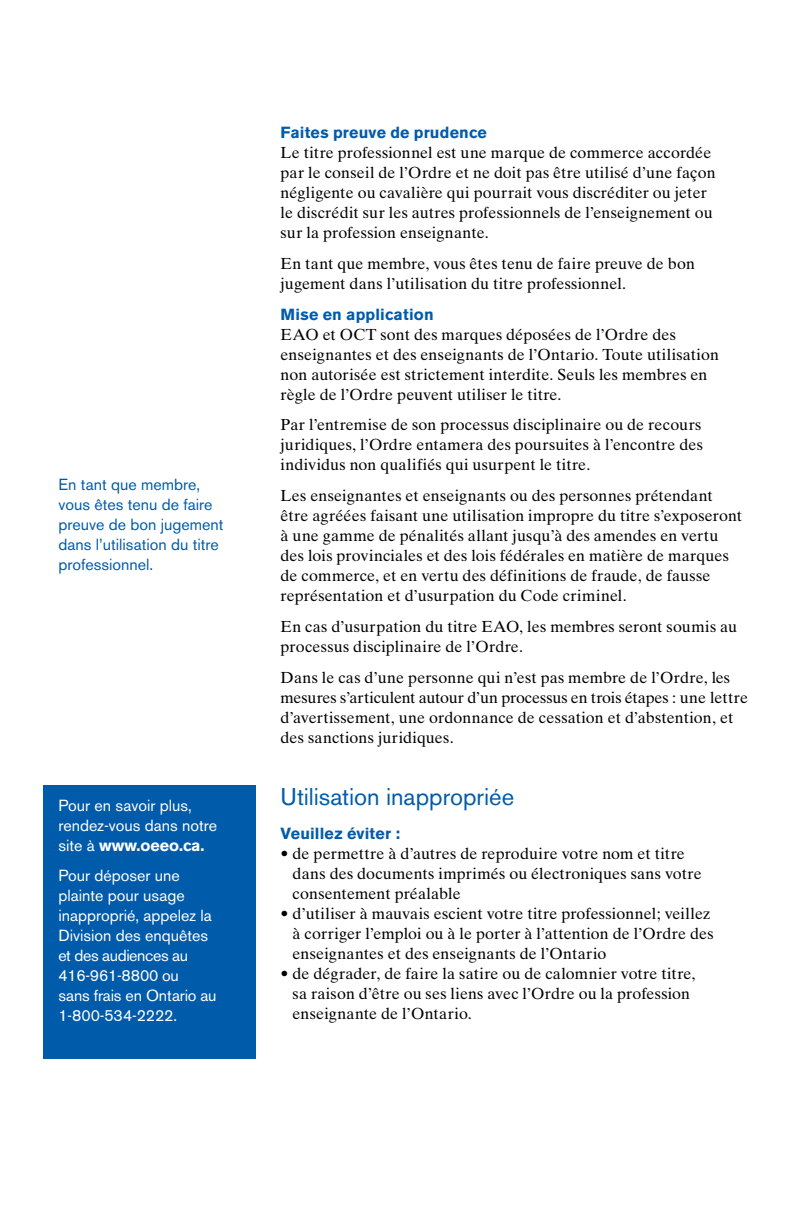
<style>
.page{position:relative;width:792px;height:1224px;background:#fff}
.page>*{position:absolute;margin:0;border:0;box-sizing:border-box;transform-origin:0 0}
.t1{font:24px "Akzidenz Grotesk BE";color:#005bab}
.t2{font:16px/20px "Times Ten";letter-spacing:.01em;color:#000}
.t3{font:16px/20px "Akzidenz Grotesk BE";color:#fff}
.t4{font:16px/20px "Akzidenz Grotesk BE";color:#005bab}
.t5{font:700 16px "Akzidenz Grotesk BE";letter-spacing:.01em;color:#005bab}
.s1{font-weight:700}
</style>
<div class="page">
<div style="left:43px;top:785px;width:213px;height:273px;background:#005bab"></div>
<p class="t4" style="left:58px;top:475px;width:167px">En tant que membre, vous êtes tenu de faire preuve de bon jugement dans l’utilisation du titre professionnel.</p>
<p class="t3" style="left:58px;top:796px;width:160px">Pour en savoir plus, rendez-vous dans notre site à <span class="s1">www.oeeo.ca.</span></p>
<p class="t3" style="left:58px;top:866px;width:160px">Pour déposer une plainte pour usage inapproprié, appelez la<br>Division des enquêtes et des audiences au<br>416-961-8800 ou<br>sans frais en Ontario au<br>1-800-534-2222.</p>
<p class="t5" style="left:281px;top:123px;width:208px">Faites preuve de prudence</p>
<p class="t2" style="left:281px;top:142px;width:437px">Le titre professionnel est une marque de commerce accordée par le conseil de l’Ordre et ne doit pas être utilisé d’une façon négligente ou cavalière qui pourrait vous discréditer ou jeter le discrédit sur les autres professionnels de l’enseignement ou sur la profession enseignante.</p>
<p class="t2" style="left:281px;top:253px;width:416px">En tant que membre, vous êtes tenu de faire preuve de bon jugement dans l’utilisation du titre professionnel.</p>
<p class="t5" style="left:281px;top:305px;width:155px">Mise en application</p>
<p class="t2" style="left:281px;top:324px;width:440px">EAO et OCT sont des marques déposées de l’Ordre des enseignantes et des enseignants de l’Ontario. Toute utilisation non autorisée est strictement interdite. Seuls les membres en règle de l’Ordre peuvent utiliser le titre.</p>
<p class="t2" style="left:281px;top:415px;width:424px;text-align:justify">Par l’entremise de son processus disciplinaire ou de recours juridiques, l’Ordre entamera des poursuites à l’encontre des individus non qualifiés qui usurpent le titre.</p>
<p class="t2" style="left:281px;top:486px;width:463px">Les enseignantes et enseignants ou des personnes prétendant être agréées faisant une utilisation impropre du titre s’exposeront à une gamme de pénalités allant jusqu’à des amendes en vertu des lois provinciales et des lois fédérales en matière de marques de commerce, et en vertu des définitions de fraude, de fausse représentation et d’usurpation du Code criminel.</p>
<p class="t2" style="left:281px;top:616px;width:458px">En cas d’usurpation du titre EAO, les membres seront soumis au processus disciplinaire de l’Ordre.</p>
<p class="t2" style="left:281px;top:667px;width:469px">Dans le cas d’une personne qui n’est pas membre de l’Ordre, les mesures s’articulent autour d’un processus en trois étapes : une lettre d’avertissement, une ordonnance de cessation et d’abstention, et des sanctions juridiques.</p>
<h1 class="t1" style="left:281px;top:782px;width:235px">Utilisation inappropriée</h1>
<p class="t5" style="left:281px;top:824px;width:121px">Veuillez éviter :</p>
<p class="t2" style="left:293px;top:844px;width:411px;text-indent:-12px">• de permettre à d’autres de reproduire votre nom et titre dans des documents imprimés ou électroniques sans votre consentement préalable</p>
<p class="t2" style="left:293px;top:904px;width:423px;text-indent:-12px">• d’utiliser à mauvais escient votre titre professionnel; veillez à corriger l’emploi ou à le porter à l’attention de l’Ordre des enseignantes et des enseignants de l’Ontario</p>
<p class="t2" style="left:293px;top:964px;width:405px;text-indent:-12px">• de dégrader, de faire la satire ou de calomnier votre titre, sa raison d’être ou ses liens avec l’Ordre ou la profession enseignante de l’Ontario.</p>
</div>
